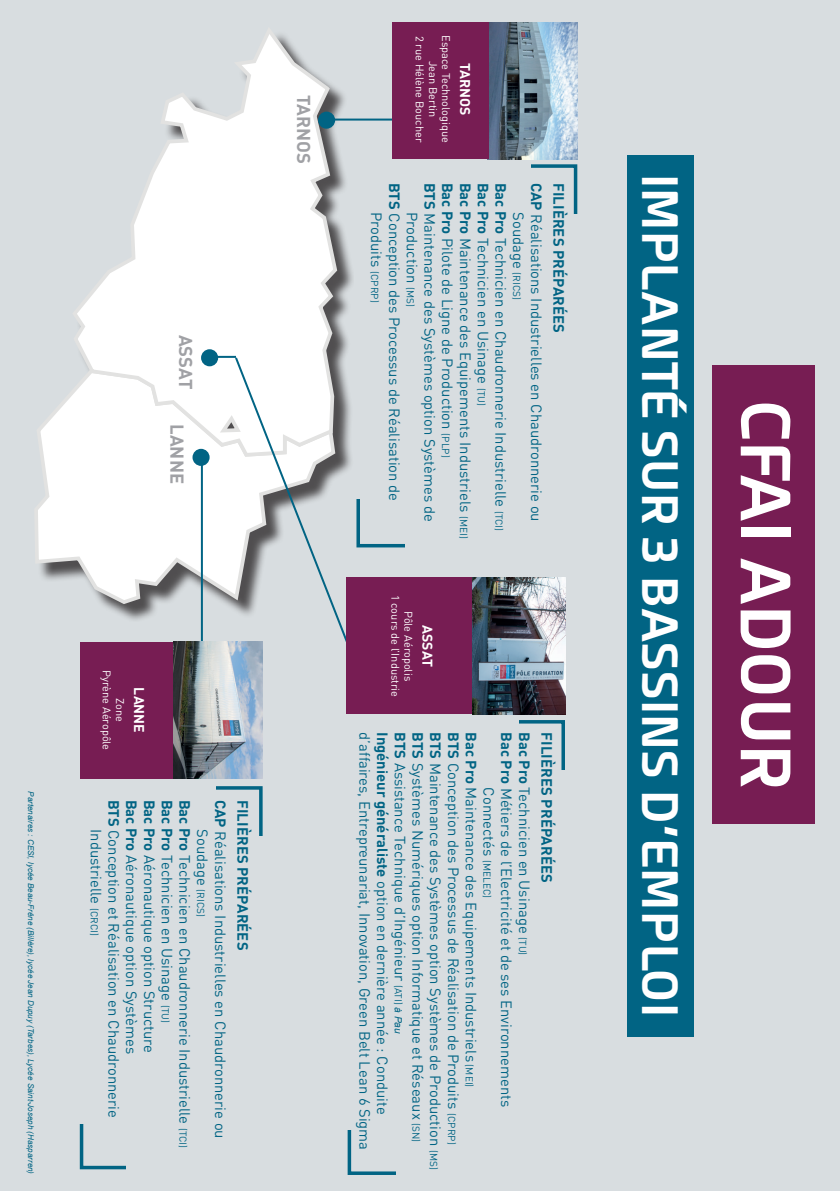
<style>
.page{position:relative;width:840px;height:1191px;background:#fff}
.page>*{position:absolute;margin:0;border:0;box-sizing:border-box;transform-origin:0 0}
.t1{font:700 66.6px "Esphimere";color:#fff}
.t2{font:700 48px "Esphimere";color:#fff}
.t3{font:700 18.4px "DIN Pro";color:#a0a1a5}
.t4{font:14.8px "DIN Pro";color:#016484}
.t5{font:700 14.8px "DIN Pro";letter-spacing:.01em;color:#016484}
.t6{font:700 14px "DIN Pro";color:#fff}
.t7{font:11px/13.2px "DIN Pro";color:#fff;text-align:center}
.t8{font:italic 8px "Arial";color:#016484}
.s1{font-weight:700}
.s2{font-size:10px}
.s3{font-family:"Arial";font-style:italic;font-size:10px}
</style>
<div class="page">
<div style="left:0;top:0;width:839px;height:1191px;background:#d8dde0"></div>
<div style="left:711px;top:365px;width:103px;height:459px;background:#771d53"></div>
<div style="left:37px;top:31px;width:318px;height:591px;background:#231f20;opacity:.75"></div>
<svg style="left:37px;top:367px;width:196px;height:239px"></svg>
<svg style="left:70px;top:31px;width:269px;height:427px"></svg>
<div style="left:318px;top:112px;width:17px;height:17px;background:#016484;border-radius:50%"></div>
<div style="left:201px;top:349px;width:17px;height:17px;background:#016484;border-radius:50%"></div>
<div style="left:192px;top:449px;width:17px;height:17px;background:#016484;border-radius:50%"></div>
<hr style="left:331px;top:119px;width:62px;height:2px;background:#016484">
<hr style="left:207px;top:356px;width:29px;height:2px;background:#016484">
<svg style="left:233px;top:355px;width:118px;height:294px"></svg>
<hr style="left:201px;top:456px;width:2px;height:190px;background:#016484">
<div style="left:346px;top:577px;width:126px;height:137px;background:#771d53"></div>
<img style="left:472px;top:577px;width:93px;height:137px">
<div style="left:81px;top:642px;width:93px;height:136px;background:#771d53"></div>
<img style="left:173px;top:642px;width:89px;height:136px">
<div style="left:354px;top:158px;width:176px;height:340px;background:#d8dde0"></div>
<img style="left:489px;top:23px;width:88px;height:136px">
<div style="left:392px;top:23px;width:97px;height:136px;background:#771d53"></div>
<div style="left:627px;top:155px;width:66px;height:882px;background:#016484"></div>
<p class="t8" style="left:36px;top:791px;width:385px;rotate:90deg">Partenaires : CESI, lycée Beau-Frêne (Billère), lycée Jean Dupuy (Tarbes), Lycée Saint-Joseph (Hasparren)</p>
<p class="t3" style="left:198px;top:335px;width:56px;rotate:90deg">ASSAT</p>
<p class="t3" style="left:189px;top:424px;width:61px;rotate:90deg">LANNE</p>
<p class="t3" style="left:316px;top:95px;width:71px;rotate:90deg">TARNOS</p>
<p class="t7" style="left:127px;top:670px;width:81px;rotate:90deg">Zone<br>Pyrène Aéropôle</p>
<p class="t6" style="left:148px;top:687px;width:47px;rotate:90deg">LANNE</p>
<p class="t4" style="left:230px;top:799px;width:340px;rotate:90deg"><span class="s1">CAP</span> Réalisations Industrielles en Chaudronnerie ou</p>
<p class="t5" style="left:253px;top:800px;width:152px;rotate:90deg">FILIÈRES PRÉPARÉES</p>
<p class="t4" style="left:124px;top:799px;width:319px;rotate:90deg"><span class="s1">BTS</span> Conception et Réalisation en Chaudronnerie</p>
<p class="t4" style="left:142px;top:799px;width:256px;rotate:90deg"><span class="s1">Bac Pro</span> Aéronautique option Systèmes</p>
<p class="t4" style="left:159px;top:799px;width:255px;rotate:90deg"><span class="s1">Bac Pro</span> Aéronautique option Structure</p>
<p class="t4" style="left:177px;top:799px;width:225px;rotate:90deg"><span class="s1">Bac Pro</span> Technicien en Usinage <span class="s2">(TU)</span></p>
<p class="t4" style="left:195px;top:799px;width:350px;rotate:90deg"><span class="s1">Bac Pro</span> Technicien en Chaudronnerie Industrielle <span class="s2">(TCI)</span></p>
<p class="t4" style="left:212px;top:829px;width:89px;rotate:90deg">Soudage <span class="s2">(RICS)</span></p>
<p class="t4" style="left:106px;top:829px;width:108px;rotate:90deg">Industrielle <span class="s2">(CRCI)</span></p>
<p class="t7" style="left:453px;top:35px;width:109px;rotate:90deg">Espace Technologique<br>Jean Bertin<br>2 rue Hélène Boucher</p>
<p class="t6" style="left:474px;top:63px;width:54px;rotate:90deg">TARNOS</p>
<p class="t4" style="left:546px;top:183px;width:340px;rotate:90deg"><span class="s1">CAP</span> Réalisations Industrielles en Chaudronnerie ou</p>
<p class="t5" style="left:568px;top:183px;width:152px;rotate:90deg">FILIÈRES PRÉPARÉES</p>
<p class="t4" style="left:404px;top:183px;width:320px;rotate:90deg"><span class="s1">BTS</span> Conception des Processus de Réalisation de</p>
<p class="t4" style="left:439px;top:183px;width:340px;rotate:90deg"><span class="s1">BTS</span> Maintenance des Systèmes option Systèmes de</p>
<p class="t4" style="left:457px;top:183px;width:276px;rotate:90deg"><span class="s1">Bac Pro</span> Pilote de Ligne de Production <span class="s2">(PLP)</span></p>
<p class="t4" style="left:475px;top:183px;width:358px;rotate:90deg"><span class="s1">Bac Pro</span> Maintenance des Equipements Industriels <span class="s2">(MEI)</span></p>
<p class="t4" style="left:493px;top:183px;width:225px;rotate:90deg"><span class="s1">Bac Pro</span> Technicien en Usinage <span class="s2">(TU)</span></p>
<p class="t4" style="left:510px;top:183px;width:350px;rotate:90deg"><span class="s1">Bac Pro</span> Technicien en Chaudronnerie Industrielle <span class="s2">(TCI)</span></p>
<p class="t4" style="left:528px;top:212px;width:89px;rotate:90deg">Soudage <span class="s2">(RICS)</span></p>
<p class="t4" style="left:386px;top:212px;width:92px;rotate:90deg">Produits <span class="s2">(CPRP)</span></p>
<p class="t4" style="left:422px;top:212px;width:96px;rotate:90deg">Production <span class="s2">(MS)</span></p>
<p class="t7" style="left:415px;top:595px;width:104px;rotate:90deg">Pôle Aéropolis<br>1 cours de l’Industrie</p>
<p class="t6" style="left:437px;top:625px;width:43px;rotate:90deg">ASSAT</p>
<p class="t4" style="left:374px;top:732px;width:419px;rotate:90deg">d’affaires, Entrepreunariat, Innovation, Green Belt Lean 6 Sigma</p>
<p class="t4" style="left:534px;top:732px;width:225px;rotate:90deg"><span class="s1">Bac Pro</span> Technicien en Usinage <span class="s2">(TU)</span></p>
<p class="t5" style="left:556px;top:732px;width:152px;rotate:90deg">FILIÈRES PRÉPARÉES</p>
<p class="t4" style="left:392px;top:732px;width:384px;rotate:90deg"><span class="s1">Ingénieur généraliste</span> option en dernière année : Conduite</p>
<p class="t4" style="left:410px;top:732px;width:303px;rotate:90deg"><span class="s1">BTS</span> Assistance Technique d’Ingénieur <span class="s2">(ATI)</span> <span class="s3">à Pau</span></p>
<p class="t4" style="left:428px;top:732px;width:412px;rotate:90deg"><span class="s1">BTS</span> Systèmes Numériques option Informatique et Réseaux <span class="s2">(SN)</span></p>
<p class="t4" style="left:445px;top:732px;width:439px;rotate:90deg"><span class="s1">BTS</span> Maintenance des Systèmes option Systèmes de Production <span class="s2">(MS)</span></p>
<p class="t4" style="left:463px;top:732px;width:414px;rotate:90deg"><span class="s1">BTS</span> Conception des Processus de Réalisation de Produits <span class="s2">(CPRP)</span></p>
<p class="t4" style="left:481px;top:732px;width:357px;rotate:90deg"><span class="s1">Bac Pro</span> Maintenance des Equipements Industriels <span class="s2">(MEI)</span></p>
<p class="t4" style="left:516px;top:732px;width:376px;rotate:90deg"><span class="s1">Bac Pro</span> Métiers de l’Electricité et de ses Environnements</p>
<p class="t4" style="left:498px;top:787px;width:112px;rotate:90deg">Connectés <span class="s2">(MELEC)</span></p>
<h2 class="t2" style="left:689px;top:174px;width:845px;rotate:90deg">IMPLANTÉ SUR 3 BASSINS D’EMPLOI</h2>
<h1 class="t1" style="left:805px;top:401px;width:391px;rotate:90deg">CFAI ADOUR</h1>
</div>
